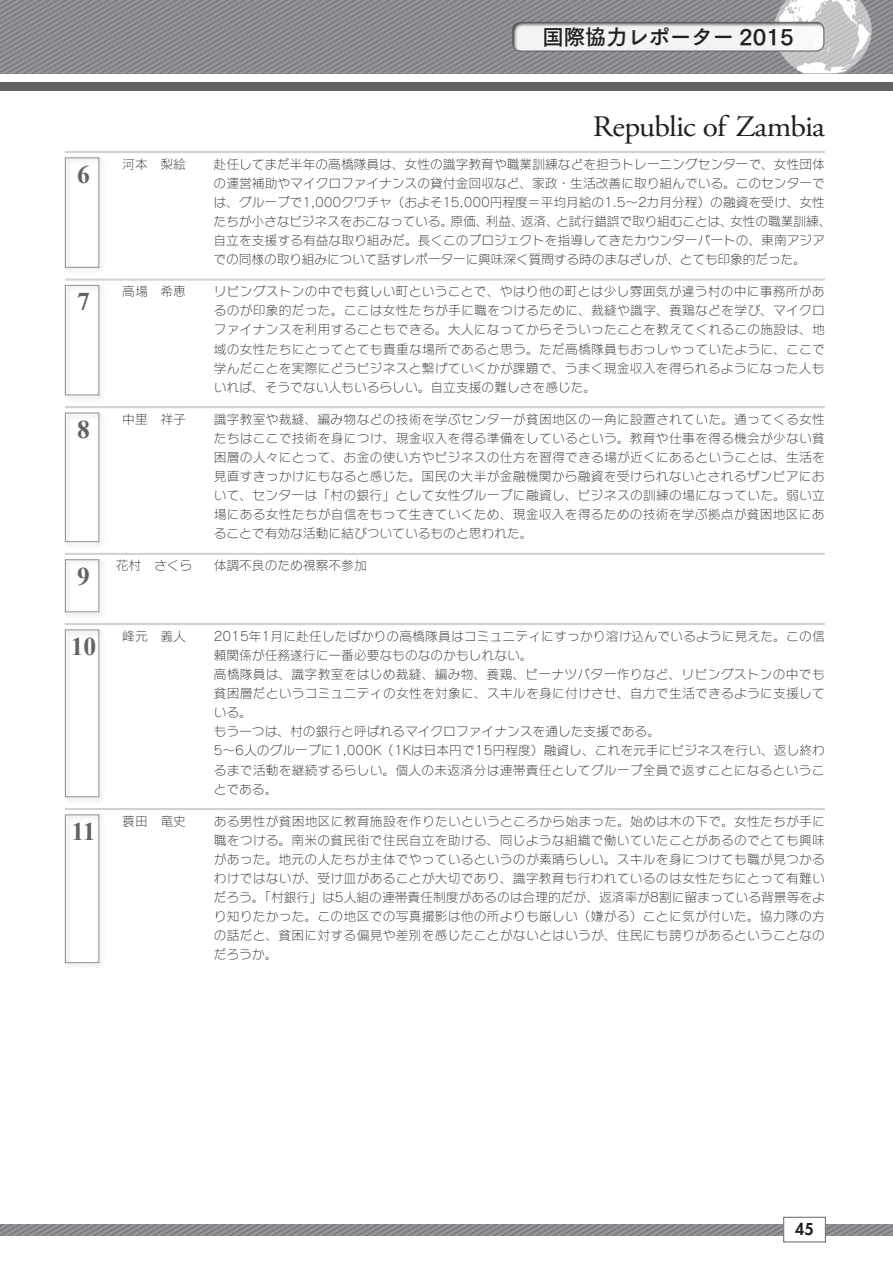
<style>
.page{position:relative;width:893px;height:1263px;background:#fff}
.page>*{position:absolute;margin:0;border:0;box-sizing:border-box;transform-origin:0 0}
.t1{font:29.7px "Adobe Garamond Pro";letter-spacing:-.03em;color:#231f20;scale:1.05 1}
.t2{font:700 25.5px "Times New Roman";color:#636366}
.t3{font:21.3px "Tsuku Go Pro B";color:#231f20}
.t4{font:800 15.9px "Futura Std";color:#231f20}
.t5{font:12.75px/19.2px "Rodin NTLG Pro L";color:#231f20;text-align:justify}
</style>
<div class="page">
<div style="left:783px;top:1217px;width:43px;height:25px;border:1px solid #636366"></div>
<svg style="left:827px;top:1225px;width:66px;height:11px"></svg>
<svg style="left:0;top:1225px;width:782px;height:11px;background:#888a8e"></svg>
<div style="left:0;top:82px;width:893px;height:8px;background:#636366"></div>
<svg style="left:0;top:0;width:893px;height:73px;background:#9a9c9f"></svg>
<hr style="left:65px;top:151px;width:760px;height:2px;background:#d1d2d4">
<hr style="left:65px;top:279px;width:760px;height:2px;background:#d1d2d4">
<hr style="left:65px;top:406px;width:760px;height:2px;background:#d1d2d4">
<hr style="left:65px;top:553px;width:760px;height:2px;background:#d1d2d4">
<hr style="left:65px;top:623px;width:760px;height:2px;background:#d1d2d4">
<hr style="left:65px;top:808px;width:760px;height:2px;background:#d1d2d4">
<div style="left:65px;top:157px;width:34px;height:111px;border:1px solid #939598"></div>
<div style="left:62px;top:282px;width:44px;height:120px;background:#231f20;opacity:.25"></div>
<div style="left:65px;top:285px;width:34px;height:110px;border:1px solid #939598"></div>
<div style="left:62px;top:410px;width:44px;height:139px;background:#231f20;opacity:.25"></div>
<div style="left:65px;top:412px;width:34px;height:130px;border:1px solid #939598"></div>
<div style="left:62px;top:557px;width:44px;height:62px;background:#231f20;opacity:.25"></div>
<div style="left:65px;top:559px;width:34px;height:53px;border:1px solid #939598"></div>
<div style="left:62px;top:627px;width:44px;height:177px;background:#231f20;opacity:.25"></div>
<div style="left:65px;top:629px;width:34px;height:168px;border:1px solid #939598"></div>
<div style="left:62px;top:812px;width:44px;height:158px;background:#231f20;opacity:.25"></div>
<div style="left:65px;top:814px;width:34px;height:149px;border:1px solid #939598"></div>
<h3 class="t3" style="left:543px;top:18px;width:253px">国際協力レポーター 2015</h3>
<h2 class="t2" style="left:77px;top:157px;width:14px">6</h2>
<h2 class="t2" style="left:77px;top:284px;width:14px">7</h2>
<h2 class="t2" style="left:77px;top:412px;width:14px">8</h2>
<h2 class="t2" style="left:77px;top:558px;width:14px">9</h2>
<h2 class="t2" style="left:71px;top:629px;width:27px">10</h2>
<h2 class="t2" style="left:71px;top:814px;width:26px">11</h2>
<h1 class="t1" style="left:593px;top:108px;width:222px">Republic of Zambia</h1>
<p class="t5" style="left:122px;top:154px;width:65px">河本　梨絵</p>
<p class="t5" style="left:214px;top:154px;width:619px;text-align:left">赴任してまだ半年の高橋隊員は、女性の識字教育や職業訓練などを担うトレーニングセンターで、女性団体の運営補助やマイクロファイナンスの貸付金回収など、家政・生活改善に取り組んでいる。このセンターでは、グループで1,000クワチャ（およそ15,000円程度＝平均月給の1.5～2カ月分程）の融資を受け、女性たちが小さなビジネスをおこなっている。原価、利益、返済、と試行錯誤で取り組むことは、女性の職業訓練、自立を支援する有益な取り組みだ。長くこのプロジェクトを指導してきたカウンターパートの、東南アジアでの同様の取り組みについて話すレポーターに興味深く質問する時のまなざしが、とても印象的だった。</p>
<p class="t5" style="left:122px;top:281px;width:65px">高場　希恵</p>
<p class="t5" style="left:214px;top:281px;width:613px">リビングストンの中でも貧しい町ということで、やはり他の町とは少し雰囲気が違う村の中に事務所があるのが印象的だった。ここは女性たちが手に職をつけるために、裁縫や識字、養鶏などを学び、マイクロファイナンスを利用することもできる。大人になってからそういったことを教えてくれるこの施設は、地域の女性たちにとってとても貴重な場所であると思う。ただ高橋隊員もおっしゃっていたように、ここで学んだことを実際にどうビジネスと繋げていくかが課題で、うまく現金収入を得られるようになった人もいれば、そうでない人もいるらしい。自立支援の難しさを感じた。</p>
<p class="t5" style="left:122px;top:409px;width:65px">中里　祥子</p>
<p class="t5" style="left:214px;top:409px;width:613px">識字教室や裁縫、編み物などの技術を学ぶセンターが貧困地区の一角に設置されていた。通ってくる女性たちはここで技術を身につけ、現金収入を得る準備をしているという。教育や仕事を得る機会が少ない貧困層の人々にとって、お金の使い方やビジネスの仕方を習得できる場が近くにあるということは、生活を見直すきっかけにもなると感じた。国民の大半が金融機関から融資を受けられないとされるザンビアにおいて、センターは「村の銀行」として女性グループに融資し、ビジネスの訓練の場になっていた。弱い立場にある女性たちが自信をもって生きていくため、現金収入を得るための技術を学ぶ拠点が貧困地区にあることで有効な活動に結びついているものと思われた。</p>
<p class="t5" style="left:116px;top:556px;width:78px">花村　さくら</p>
<p class="t5" style="left:214px;top:556px;width:155px">体調不良のため視察不参加</p>
<p class="t5" style="left:122px;top:626px;width:65px">峰元　義人</p>
<p class="t5" style="left:214px;top:626px;width:613px;text-align:left">2015年1月に赴任したばかりの高橋隊員はコミュニティにすっかり溶け込んでいるように見えた。この信頼関係が任務遂行に一番必要なものなのかもしれない。<br>高橋隊員は、識字教室をはじめ裁縫、編み物、養鶏、ピーナツバター作りなど、リビングストンの中でも貧困層だというコミュニティの女性を対象に、スキルを身に付けさせ、自力で生活できるように支援している。<br>もう一つは、村の銀行と呼ばれるマイクロファイナンスを通した支援である。<br>5～6人のグループに1,000K（1Kは日本円で15円程度）融資し、これを元手にビジネスを行い、返し終わるまで活動を継続するらしい。個人の未返済分は連帯責任としてグループ全員で返すことになるということである。</p>
<p class="t5" style="left:122px;top:811px;width:65px">蓑田　竜史</p>
<p class="t5" style="left:214px;top:811px;width:613px">ある男性が貧困地区に教育施設を作りたいというところから始まった。始めは木の下で。女性たちが手に職をつける。南米の貧民街で住民自立を助ける、同じような組織で働いていたことがあるのでとても興味があった。地元の人たちが主体でやっているというのが素晴らしい。スキルを身につけても職が見つかるわけではないが、受け皿があることが大切であり、識字教育も行われているのは女性たちにとって有難いだろう。「村銀行」は5人組の連帯責任制度があるのは合理的だが、返済率が8割に留まっている背景等をより知りたかった。この地区での写真撮影は他の所よりも厳しい（嫌がる）ことに気が付いた。協力隊の方の話だと、貧困に対する偏見や差別を感じたことがないとはいうが、住民にも誇りがあるということなのだろうか。</p>
<p class="t4" style="left:795px;top:1219px;width:20px">45</p>
</div>
